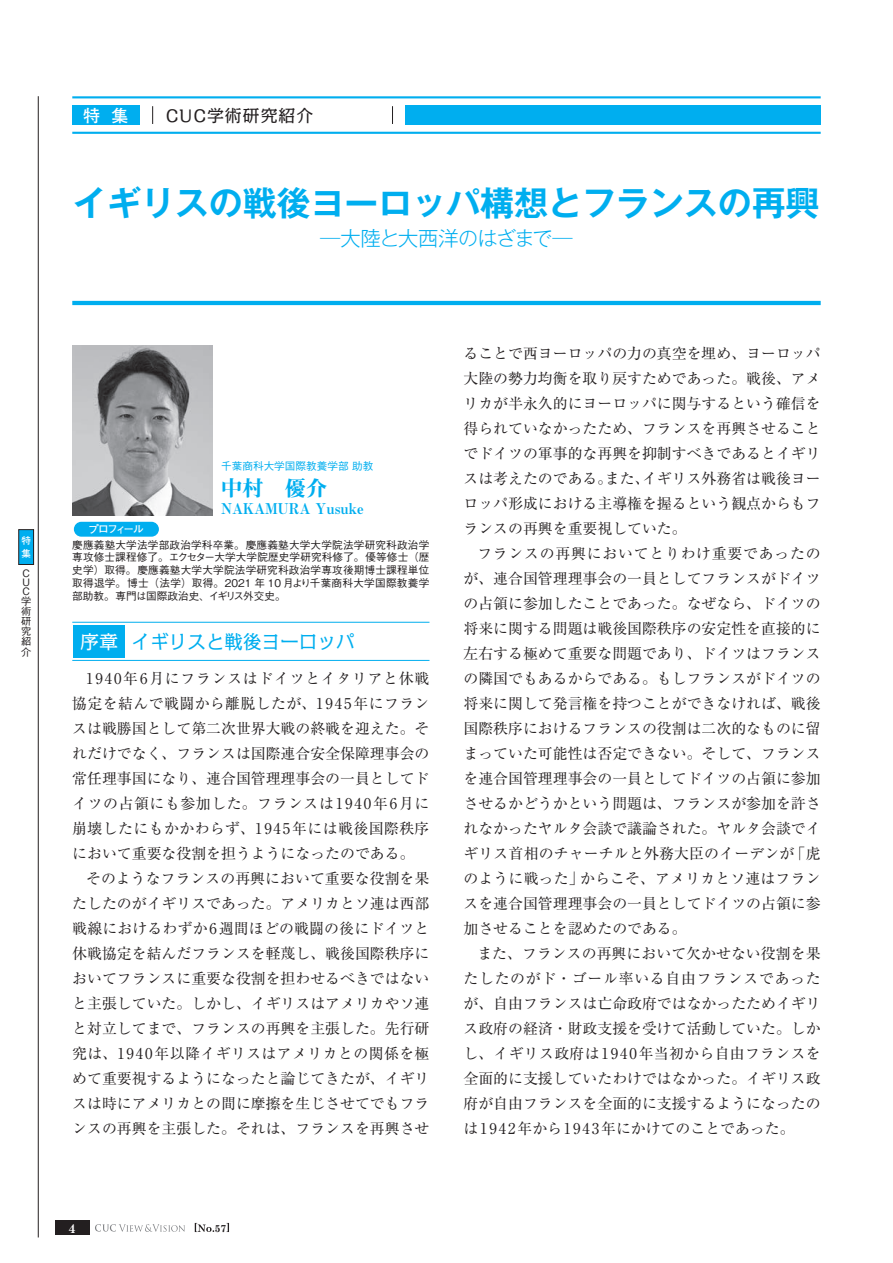
<style>
.page{position:relative;width:893px;height:1263px;background:#fff}
.page>*{position:absolute;margin:0;border:0;box-sizing:border-box;transform-origin:0 0}
.t1{font:700 34.05px "Gothic MB101 Pro De";letter-spacing:-.005em;color:#00aeef}
.t2{font:21.3px "Midashi Min Pro MA31";color:#00aeef}
.t3{font:300 20.25px "Gothic MB101 Pro";letter-spacing:-.06em;color:#00aeef}
.t4{font:19.2px "Kakumin Pro";color:#00aeef}
.t5{font:16.95px "Kakumin Pro";letter-spacing:.05em;color:#231f20}
.t6{font:700 16.95px "Futo Go B101 Pro";color:#fff}
.t7{font:14.85px/25px "Ryumin Pro";color:#231f20;text-align:justify}
.t8{font:14.85px "Midashi Min Pro MA31";color:#00aeef}
.t9{font:700 12.75px "Century Schoolbook";color:#fff}
.t10{font:500 10.65px/12.8px "Gothic BBB Pro";color:#231f20;text-align:justify}
.t11{font:500 10.65px "Gothic BBB Pro";color:#00aeef}
.t12{font:700 10.65px "Futo Go B101 Pro";letter-spacing:-.145em;color:#fff}
.t13{font:500 10.2px/9.8px "Gothic BBB Pro";color:#231f20}
.t14{font:700 10.05px "Century Schoolbook";color:#231f20}
.t15{font:700 9.6px/12.8px "Futo Go B101 Pro";color:#fff}
.s1{color:#fff}
</style>
<div class="page">
<svg style="left:195px;top:1223px;width:19px;height:9px"></svg>
<svg style="left:227px;top:1223px;width:2px;height:9px"></svg>
<div style="left:55px;top:1220px;width:34px;height:15px;background:#231f20"></div>
<svg style="left:95px;top:1224px;width:90px;height:8px"></svg>
<div style="left:74px;top:522px;width:85px;height:15px;background:#00aeef;border-radius:7px"></div>
<img style="left:72px;top:345px;width:141px;height:171px">
<hr style="left:72px;top:622px;width:357px;height:1px;background:#00aeef">
<hr style="left:72px;top:660px;width:357px;height:1px;background:#00aeef">
<div style="left:74px;top:625px;width:51px;height:32px;background:#00aeef"></div>
<hr style="left:38px;top:96px;width:1px;height:1141px;background:#231f20">
<div style="left:19px;top:530px;width:15px;height:34px;background:#00aeef"></div>
<div style="left:18px;top:529px;width:16px;height:36px;border:1px solid #231f20"></div>
<hr style="left:72px;top:301px;width:749px;height:4px;background:#00aeef">
<hr style="left:72px;top:96px;width:749px;height:2px;background:#00aeef">
<hr style="left:72px;top:132px;width:749px;height:2px;background:#00aeef">
<div style="left:72px;top:106px;width:67px;height:19px;background:#00aeef"></div>
<div style="left:406px;top:106px;width:415px;height:19px;background:#00aeef"></div>
<svg style="left:152px;top:106px;width:1px;height:18px"></svg>
<svg style="left:392px;top:106px;width:1px;height:18px"></svg>
<p class="t6" style="left:83px;top:102px;width:47px">特 集</p>
<p class="t5" style="left:166px;top:102px;width:149px">CUC学術研究紹介</p>
<h1 class="t1" style="left:73px;top:175px;width:748px">イギリスの戦後ヨーロッパ構想とフランスの再興</h1>
<h3 class="t3" style="left:320px;top:222px;width:254px">―大陸と大西洋のはざまで―</h3>
<p class="t15" style="left:21px;top:533px;width:11px">特集</p>
<p class="t13" style="left:21px;top:567px;width:12px">Ｃ<br>Ｕ<br>Ｃ学術研究紹介</p>
<p class="t11" style="left:221px;top:458px;width:154px">千葉商科大学国際教養学部 助教</p>
<h2 class="t2" style="left:221px;top:472px;width:108px">中村　優介</h2>
<p class="t8" style="left:221px;top:497px;width:144px">NAKAMURA Yusuke</p>
<p class="t12" style="left:89px;top:521px;width:57px">プロフィール</p>
<p class="t10" style="left:72px;top:537px;width:359px">慶應義塾大学法学部政治学科卒業。慶應義塾大学大学院法学研究科政治学専攻修士課程修了。エクセター大学大学院歴史学研究科修了。優等修士（歴史学）取得。慶應義塾大学大学院法学研究科政治学専攻後期博士課程単位取得退学。博士（法学）取得。2021 年 10 月より千葉商科大学国際教養学部助教。専門は国際政治史、イギリス外交史。</p>
<p class="t4" style="left:80px;top:627px;width:276px"><span class="s1">序章</span> イギリスと戦後ヨーロッパ</p>
<p class="t7" style="left:72px;top:665px;width:359px;text-indent:14px">1940年6月にフランスはドイツとイタリアと休戦協定を結んで戦闘から離脱したが、1945年にフランスは戦勝国として第二次世界大戦の終戦を迎えた。それだけでなく、フランスは国際連合安全保障理事会の常任理事国になり、連合国管理理事会の一員としてドイツの占領にも参加した。フランスは1940年6月に崩壊したにもかかわらず、1945年には戦後国際秩序において重要な役割を担うようになったのである。</p>
<p class="t7" style="left:72px;top:865px;width:359px;text-indent:14px">そのようなフランスの再興において重要な役割を果たしたのがイギリスであった。アメリカとソ連は西部戦線におけるわずか6週間ほどの戦闘の後にドイツと休戦協定を結んだフランスを軽蔑し、戦後国際秩序においてフランスに重要な役割を担わせるべきではないと主張していた。しかし、イギリスはアメリカやソ連と対立してまで、フランスの再興を主張した。先行研究は、1940年以降イギリスはアメリカとの関係を極めて重要視するようになったと論じてきたが、イギリスは時にアメリカとの間に摩擦を生じさせてでもフランスの再興を主張した。それは、フランスを再興させ</p>
<p class="t7" style="left:463px;top:340px;width:359px">ることで西ヨーロッパの力の真空を埋め、ヨーロッパ大陸の勢力均衡を取り戻すためであった。戦後、アメリカが半永久的にヨーロッパに関与するという確信を得られていなかったため、フランスを再興させることでドイツの軍事的な再興を抑制すべきであるとイギリスは考えたのである。また、イギリス外務省は戦後ヨーロッパ形成における主導権を握るという観点からもフランスの再興を重要視していた。</p>
<p class="t7" style="left:463px;top:540px;width:359px;text-indent:14px">フランスの再興においてとりわけ重要であったのが、連合国管理理事会の一員としてフランスがドイツの占領に参加したことであった。なぜなら、ドイツの将来に関する問題は戦後国際秩序の安定性を直接的に左右する極めて重要な問題であり、ドイツはフランスの隣国でもあるからである。もしフランスがドイツの将来に関して発言権を持つことができなければ、戦後国際秩序におけるフランスの役割は二次的なものに留まっていた可能性は否定できない。そして、フランスを連合国管理理事会の一員としてドイツの占領に参加させるかどうかという問題は、フランスが参加を許されなかったヤルタ会談で議論された。ヤルタ会談でイギリス首相のチャーチルと外務大臣のイーデンが「虎のように戦った」からこそ、アメリカとソ連はフランスを連合国管理理事会の一員としてドイツの占領に参加させることを認めたのである。</p>
<p class="t7" style="left:463px;top:940px;width:359px;text-indent:14px">また、フランスの再興において欠かせない役割を果たしたのがド・ゴール率いる自由フランスであったが、自由フランスは亡命政府ではなかったためイギリス政府の経済・財政支援を受けて活動していた。しかし、イギリス政府は1940年当初から自由フランスを全面的に支援していたわけではなかった。イギリス政府が自由フランスを全面的に支援するようになったのは1942年から1943年にかけてのことであった。</p>
<p class="t9" style="left:69px;top:1220px;width:9px">4</p>
<p class="t14" style="left:215px;top:1222px;width:13px">57</p>
</div>
